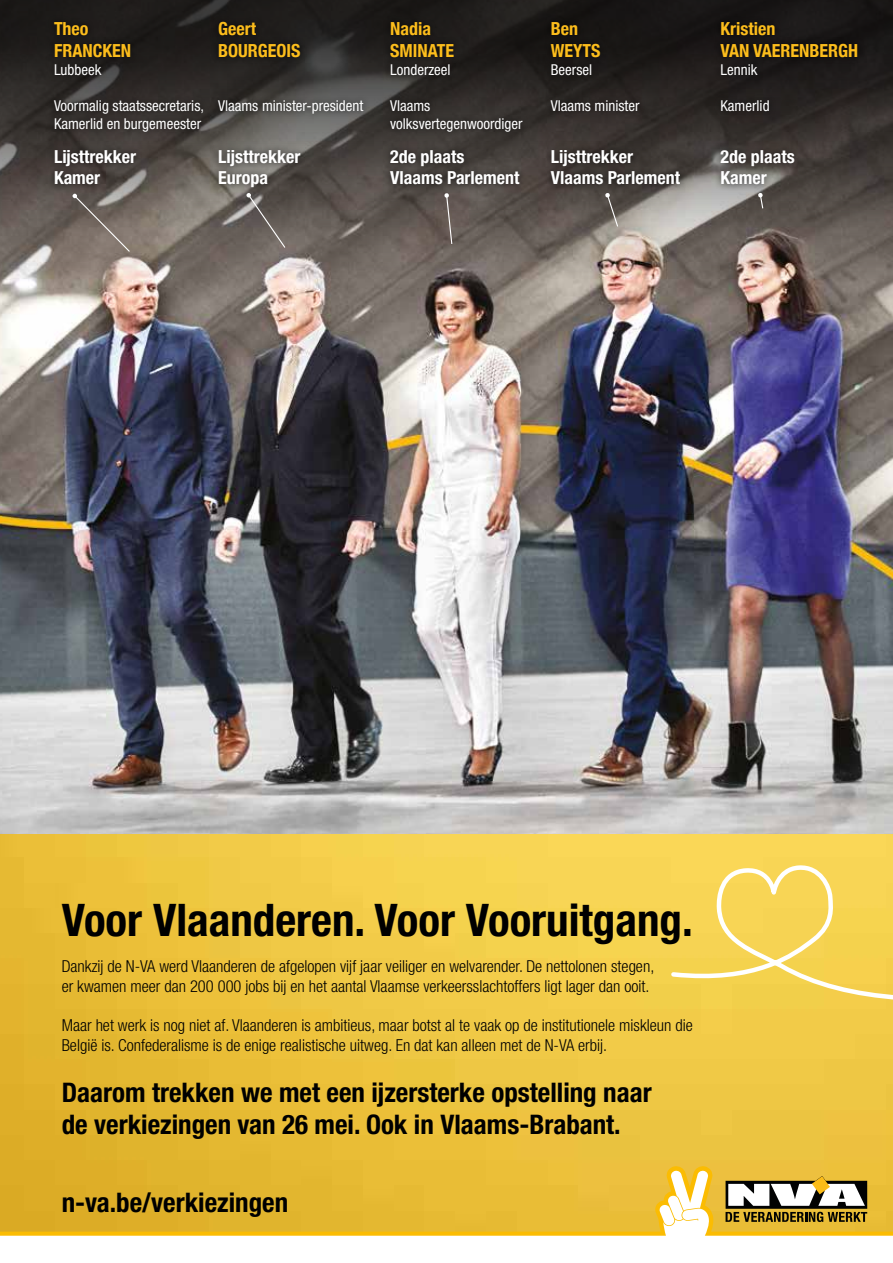
<style>
.page{position:relative;width:893px;height:1263px;background:#fff}
.page>*{position:absolute;margin:0;border:0;box-sizing:border-box;transform-origin:0 0}
.t1{font:700 condensed 45px "Helvetica Neue LT Std";color:#000}
.t2{font:700 condensed 27px/32.4px "Helvetica Neue LT Std";color:#000}
.t3{font:700 condensed 18px/21.6px "Helvetica Neue LT Std";color:#fff}
.t4{font:700 condensed 18px/21.6px "Helvetica Neue";color:#fcbd1c}
.t5{font:300 condensed 16.5px/19.8px "Helvetica Neue LT Std";color:#000}
.t6{font:condensed 15px/18px "Helvetica Neue LT Std";color:#fff}
</style>
<div class="page">
<img style="left:0;top:310px;width:893px;height:524px">
<img style="left:0;top:834px;width:893px;height:327px">
<img style="left:0;top:254px;width:893px;height:56px">
<svg style="left:668px;top:861px;width:225px;height:181px;background:#f5d45a"></svg>
<svg style="left:0;top:1161px;width:893px;height:75px;background:#e0b73b"></svg>
<svg style="left:0;top:0;width:893px;height:254px;background:#534d49"></svg>
<div style="left:383px;top:15px;width:146px;height:177px;background:#000;opacity:.75"></div>
<div style="left:713px;top:15px;width:152px;height:177px;background:#000;opacity:.75"></div>
<div style="left:544px;top:15px;width:143px;height:177px;background:#000;opacity:.75"></div>
<div style="left:47px;top:15px;width:163px;height:177px;background:#000;opacity:.75"></div>
<svg style="left:73px;top:194px;width:58px;height:59px;background:#7c726a"></svg>
<svg style="left:444px;top:193px;width:9px;height:52px"></svg>
<svg style="left:605px;top:193px;width:14px;height:35px"></svg>
<svg style="left:758px;top:193px;width:6px;height:17px"></svg>
<svg style="left:246px;top:195px;width:40px;height:54px;background:#6c6561"></svg>
<div style="left:211px;top:15px;width:159px;height:180px;background:#000;opacity:.75"></div>
<p class="t4" style="left:54px;top:17px;width:79px">Theo<br>FRANCKEN</p>
<p class="t6" style="left:54px;top:61px;width:49px">Lubbeek</p>
<p class="t6" style="left:54px;top:97px;width:152px">Voormalig staatssecretaris,<br>Kamerlid en burgemeester</p>
<p class="t3" style="left:54px;top:145px;width:84px">Lijsttrekker<br>Kamer</p>
<p class="t4" style="left:218px;top:17px;width:84px">Geert<br>BOURGEOIS</p>
<p class="t6" style="left:218px;top:97px;width:147px">Vlaams minister-president</p>
<p class="t3" style="left:218px;top:145px;width:84px">Lijsttrekker<br>Europa</p>
<p class="t4" style="left:390px;top:17px;width:65px">Nadia<br>SMINATE</p>
<p class="t6" style="left:390px;top:61px;width:62px">Londerzeel</p>
<p class="t6" style="left:390px;top:97px;width:134px">Vlaams volksvertegenwoordiger</p>
<p class="t3" style="left:390px;top:145px;width:131px">2de plaats<br>Vlaams Parlement</p>
<p class="t4" style="left:551px;top:17px;width:51px">Ben<br>WEYTS</p>
<p class="t6" style="left:551px;top:61px;width:43px">Beersel</p>
<p class="t6" style="left:551px;top:97px;width:90px">Vlaams minister</p>
<p class="t3" style="left:551px;top:145px;width:131px">Lijsttrekker<br>Vlaams Parlement</p>
<p class="t4" style="left:720px;top:17px;width:139px">Kristien<br>VAN VAERENBERGH</p>
<p class="t6" style="left:720px;top:61px;width:38px">Lennik</p>
<p class="t6" style="left:720px;top:97px;width:51px">Kamerlid</p>
<p class="t3" style="left:720px;top:145px;width:76px">2de plaats<br>Kamer</p>
<h1 class="t1" style="left:62px;top:892px;width:633px">Voor Vlaanderen. Voor Vooruitgang.</h1>
<p class="t5" style="left:62px;top:956px;width:594px">Dankzij de N-VA werd Vlaanderen de afgelopen vijf jaar veiliger en welvarender. De nettolonen stegen, er kwamen meer dan 200 000 jobs bij en het aantal Vlaamse verkeersslachtoffers ligt lager dan ooit.</p>
<p class="t5" style="left:62px;top:1015px;width:633px">Maar het werk is nog niet af. Vlaanderen is ambitieus, maar botst al te vaak op de institutionele miskleun die<br>België is. Confederalisme is de enige realistische uitweg. En dat kan alleen met de N-VA erbij.</p>
<h2 class="t2" style="left:62px;top:1076px;width:591px">Daarom trekken we met een ijzersterke opstelling naar de verkiezingen van 26 mei. Ook in Vlaams-Brabant.</h2>
<h2 class="t2" style="left:62px;top:1185px;width:228px">n-va.be/verkiezingen</h2>
</div>
